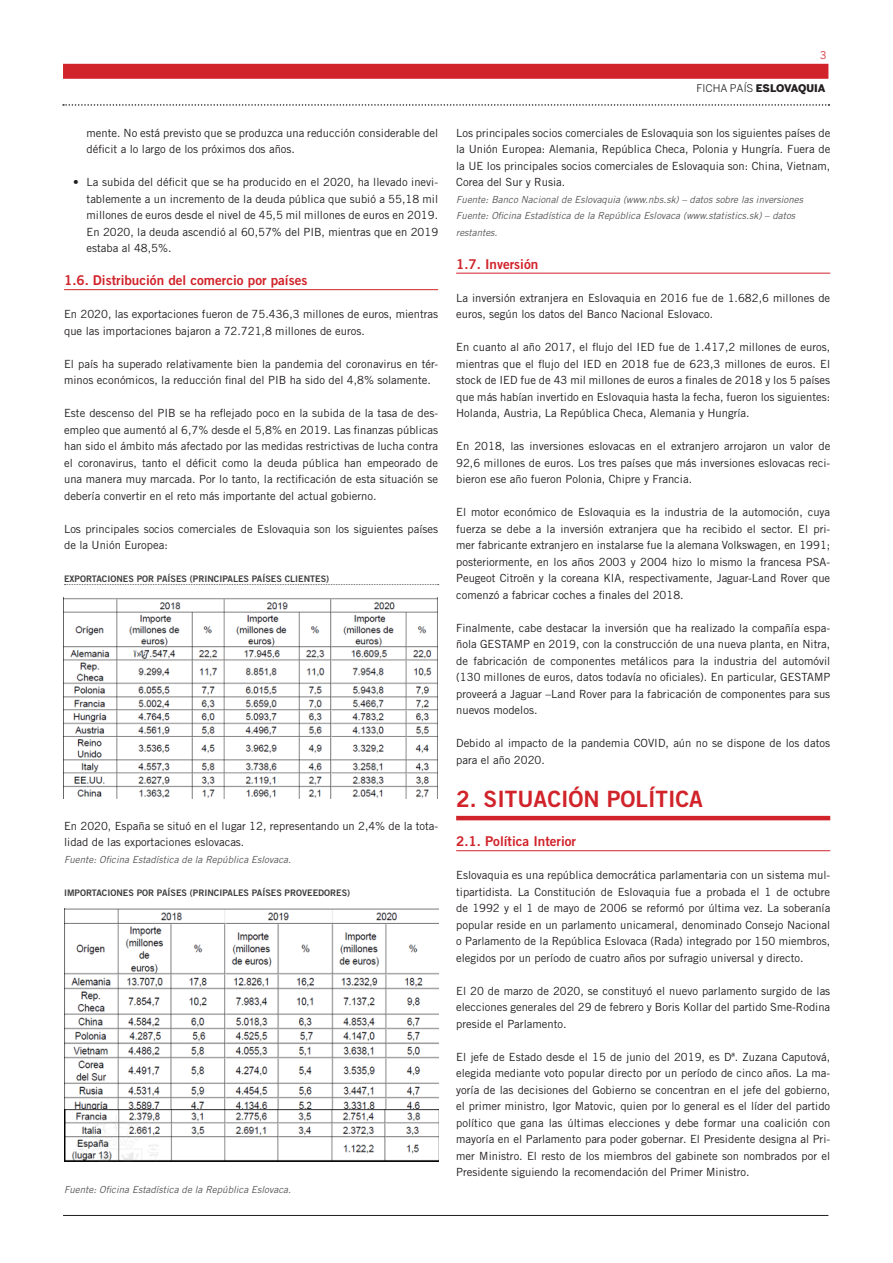
<style>
.page{position:relative;width:893px;height:1263px;background:#fff}
.page>*{position:absolute;margin:0;border:0;box-sizing:border-box;transform-origin:0 0}
.TITULO_1º_NIVEL{font:22.5px "Trade Gothic LT Std Bd 2";color:#d1232a}
.TITULO_2º_NIVEL{font:13.5px "Trade Gothic LT Std Bd 2";color:#d1232a}
.TEXTO_NORMAL{font:11.25px/16.5px "Trade Gothic LT Std";color:#231f20;text-align:justify}
.t1{font:900 10.5px "Benton Sans";letter-spacing:-.01em;color:#231f20}
.t2{font:10.5px "Benton Sans";color:#d1232a}
.TABLA_FUENTE{font:italic 9.75px/16.5px "Trade Gothic LT Std";color:#57585a}
.TABLA_INDICE{font:9px "Trade Gothic LT Std Bd 2";color:#3e3e3f}
.s1{font-weight:400}
</style>
<div class="page">
<div style="left:63px;top:64px;width:765px;height:15px;background:#d1232a"></div>
<hr style="left:63px;top:1215px;width:765px;height:1px;background:#231f20">
<svg style="left:63px;top:104px;width:766px;height:2px"></svg>
<hr style="left:64px;top:289px;width:374px;height:1px;background:#d1232a">
<svg style="left:64px;top:584px;width:375px;height:1px"></svg>
<hr style="left:456px;top:273px;width:374px;height:1px;background:#d1232a">
<hr style="left:456px;top:816px;width:374px;height:4px;background:#d1232a">
<hr style="left:456px;top:850px;width:374px;height:1px;background:#d1232a">
<img style="left:64px;top:598px;width:374px;height:200px">
<img style="left:64px;top:909px;width:374px;height:253px">
<p class="TEXTO_NORMAL" style="left:87px;top:124px;width:353px">mente. No está previsto que se produzca una reducción considerable del déficit a lo largo de los próximos dos años.</p>
<p class="TEXTO_NORMAL" style="left:87px;top:174px;width:353px;text-indent:-14px">• La subida del déficit que se ha producido en el 2020, ha llevado inevi&shy;tablemente a un incremento de la deuda pública que subió a 55,18 mil millones de euros desde el nivel de 45,5 mil millones de euros en 2019.<br>En 2020, la deuda ascendió al 60,57% del PIB, mientras que en 2019 estaba al 48,5%.</p>
<p class="TITULO_2º_NIVEL" style="left:64px;top:272px;width:245px">1.6. Distribución del comercio por países</p>
<p class="TEXTO_NORMAL" style="left:64px;top:306px;width:376px">En 2020, las exportaciones fueron de 75.436,3 millones de euros, mientras que las importaciones bajaron a 72.721,8 millones de euros.</p>
<p class="TEXTO_NORMAL" style="left:64px;top:355px;width:376px">El país ha superado relativamente bien la pandemia del coronavirus en tér&shy;minos económicos, la reducción final del PIB ha sido del 4,8% solamente.</p>
<p class="TEXTO_NORMAL" style="left:64px;top:405px;width:376px">Este descenso del PIB se ha reflejado poco en la subida de la tasa de des&shy;empleo que aumentó al 6,7% desde el 5,8% en 2019. Las finanzas públicas han sido el ámbito más afectado por las medidas restrictivas de lucha contra el coronavirus, tanto el déficit como la deuda pública han empeorado de una manera muy marcada. Por lo tanto, la rectificación de esta situación se debería convertir en el reto más importante del actual gobierno.</p>
<p class="TEXTO_NORMAL" style="left:64px;top:520px;width:376px">Los principales socios comerciales de Eslovaquia son los siguientes países de la Unión Europea:</p>
<p class="TABLA_INDICE" style="left:64px;top:573px;width:267px">EXPORTACIONES POR PAÍSES (PRINCIPALES PAÍSES CLIENTES)</p>
<p class="TEXTO_NORMAL" style="left:64px;top:817px;width:376px">En 2020, España se situó en el lugar 12, representando un 2,4% de la tota&shy;lidad de las exportaciones eslovacas.</p>
<p class="TABLA_FUENTE" style="left:64px;top:851px;width:228px">Fuente: Oficina Estadística de la República Eslovaca.</p>
<p class="TABLA_INDICE" style="left:64px;top:887px;width:288px">IMPORTACIONES POR PAÍSES (PRINCIPALES PAÍSES PROVEEDORES)</p>
<p class="TABLA_FUENTE" style="left:64px;top:1181px;width:228px">Fuente: Oficina Estadística de la República Eslovaca.</p>
<p class="t2" style="left:820px;top:49px;width:8px">3</p>
<p class="t1" style="left:696px;top:82px;width:131px"><span class="s1">FICHA PAÍS</span> ESLOVAQUIA</p>
<p class="TEXTO_NORMAL" style="left:456px;top:124px;width:376px">Los principales socios comerciales de Eslovaquia son los siguientes países de la Unión Europea: Alemania, República Checa, Polonia y Hungría. Fuera de la UE los principales socios comerciales de Eslovaquia son: China, Vietnam, Corea del Sur y Rusia.</p>
<p class="TABLA_FUENTE" style="left:456px;top:191px;width:348px">Fuente: Banco Nacional de Eslovaquia (www.nbs.sk) – datos sobre las inversiones</p>
<p class="TABLA_FUENTE" style="left:456px;top:207px;width:341px">Fuente: Oficina Estadística de la República Eslovaca (www.statistics.sk) – datos restantes.</p>
<p class="TITULO_2º_NIVEL" style="left:456px;top:255px;width:84px">1.7. Inversión</p>
<p class="TEXTO_NORMAL" style="left:456px;top:289px;width:376px">La inversión extranjera en Eslovaquia en 2016 fue de 1.682,6 millones de euros, según los datos del Banco Nacional Eslovaco.</p>
<p class="TEXTO_NORMAL" style="left:456px;top:339px;width:376px">En cuanto al año 2017, el flujo del IED fue de 1.417,2 millones de euros, mientras que el flujo del IED en 2018 fue de 623,3 millones de euros. El stock de IED fue de 43 mil millones de euros a finales de 2018 y los 5 países que más habían invertido en Eslovaquia hasta la fecha, fueron los siguientes:<br>Holanda, Austria, La República Checa, Alemania y Hungría.</p>
<p class="TEXTO_NORMAL" style="left:456px;top:438px;width:376px">En 2018, las inversiones eslovacas en el extranjero arrojaron un valor de 92,6 millones de euros. Los tres países que más inversiones eslovacas reci&shy;bieron ese año fueron Polonia, Chipre y Francia.</p>
<p class="TEXTO_NORMAL" style="left:456px;top:504px;width:376px">El motor económico de Eslovaquia es la industria de la automoción, cuya fuerza se debe a la inversión extranjera que ha recibido el sector. El pri&shy;mer fabricante extranjero en instalarse fue la alemana Volkswagen, en 1991; posteriormente, en los años 2003 y 2004 hizo lo mismo la francesa PSA-Peugeot Citroën y la coreana KIA, respectivamente, Jaguar-Land Rover que comenzó a fabricar coches a finales del 2018.</p>
<p class="TEXTO_NORMAL" style="left:456px;top:619px;width:376px">Finalmente, cabe destacar la inversión que ha realizado la compañía espa&shy;ñola GESTAMP en 2019, con la construcción de una nueva planta, en Nitra, de fabricación de componentes metálicos para la industria del automóvil (130 millones de euros, datos todavía no oficiales). En particular, GESTAMP proveerá a Jaguar –Land Rover para la fabricación de componentes para sus nuevos modelos.</p>
<p class="TEXTO_NORMAL" style="left:456px;top:735px;width:375px">Debido al impacto de la pandemia COVID, aún no se dispone de los datos para el año 2020.</p>
<p class="TITULO_1º_NIVEL" style="left:456px;top:785px;width:248px">2. SITUACIÓN POLÍTICA</p>
<p class="TITULO_2º_NIVEL" style="left:456px;top:833px;width:121px">2.1. Política Interior</p>
<p class="TEXTO_NORMAL" style="left:456px;top:867px;width:376px">Eslovaquia es una república democrática parlamentaria con un sistema mul&shy;tipartidista. La Constitución de Eslovaquia fue a probada el 1 de octubre de 1992 y el 1 de mayo de 2006 se reformó por última vez. La soberanía popular reside en un parlamento unicameral, denominado Consejo Nacional o Parlamento de la República Eslovaca (Rada) integrado por 150 miembros, elegidos por un período de cuatro años por sufragio universal y directo.</p>
<p class="TEXTO_NORMAL" style="left:456px;top:982px;width:376px">El 20 de marzo de 2020, se constituyó el nuevo parlamento surgido de las elecciones generales del 29 de febrero y Boris Kollar del partido Sme-Rodina preside el Parlamento.</p>
<p class="TEXTO_NORMAL" style="left:456px;top:1048px;width:376px">El jefe de Estado desde el 15 de junio del 2019, es Dª. Zuzana Caputová, elegida mediante voto popular directo por un período de cinco años. La ma&shy;yoría de las decisiones del Gobierno se concentran en el jefe del gobierno, el primer ministro, Igor Matovic, quien por lo general es el líder del partido político que gana las últimas elecciones y debe formar una coalición con mayoría en el Parlamento para poder gobernar. El Presidente designa al Pri&shy;mer Ministro. El resto de los miembros del gabinete son nombrados por el Presidente siguiendo la recomendación del Primer Ministro.</p>
</div>
